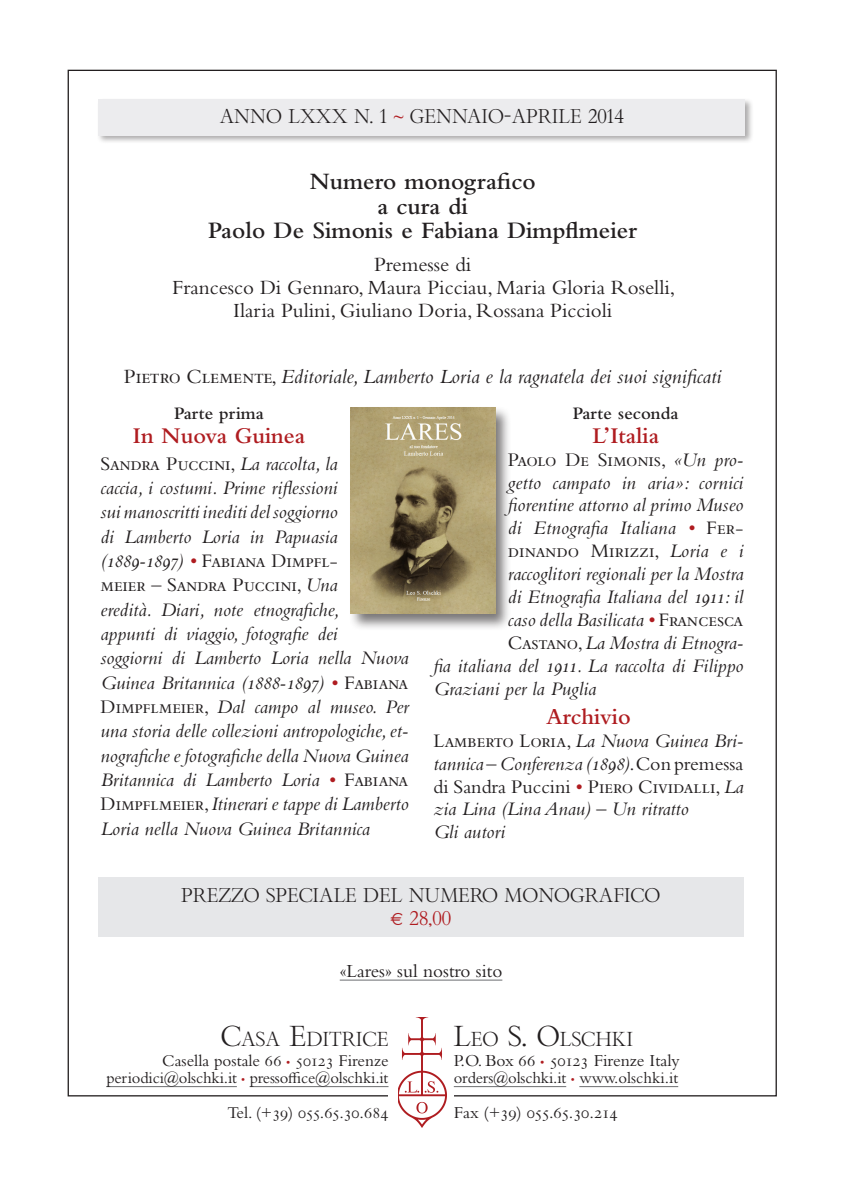
<style>
.page{position:relative;width:844px;height:1191px;background:#fff}
.page>*{position:absolute;margin:0;border:0;box-sizing:border-box;transform-origin:0 0}
._5_testo{font:600 24.5px/24.5px "Bembo Std";color:#231f20;text-align:center}
._5_testo-2{font:600 23.45px "Bembo Std";color:#af1c20}
._5_testo-3{font:21px/22.8px "Bembo Std";color:#231f20;text-align:center}
._5_testo-4{font:italic 21px "Bembo Std";color:#231f20}
._5_testo-5{font:italic 19.95px/24.3px "Bembo Std";color:#231f20}
._5_testo-6{font:19.95px "Bembo Std";letter-spacing:-.01em;color:#231f20}
.t1{font:19.6px "Bembo Titling MT Std";color:#231f20}
._8_Prezzo_e_Isbn{font:19.25px "Bembo Titling MT Std";color:#231f20}
._8_Prezzo_e_Isbn-2{font:19.25px "Bembo Std";color:#231f20}
._8_Prezzo_e_Isbn-3{font:19.25px "Bembo Titling MT Std";color:#af1c20}
._5_testo-7{font:600 18.2px "Bembo Std";color:#231f20}
.t2{font:17.5px "Bembo Std";color:#231f20}
.t3{font:17.5px "Bembo Std";letter-spacing:-.02em;color:#231f20}
.t4{font:17.15px "Bembo Std";letter-spacing:-.01em;color:#231f20}
.t5{font:16.62px "Bembo Std";letter-spacing:-.01em;color:#231f20}
.s1{font-family:"Bembo Std";color:#af1c20}
.s2{font-style:normal}
.s3{color:#af1c20}
.s4{font-style:italic}
.s5{font-style:normal;color:#af1c20}
.s6{font-family:"Bembo Cost"}
.s7{font-size:28px}
.s8{font-size:11.9px;color:#af1c20}
.s9{font-size:11.38px;color:#af1c20}
.s10{font-size:12.25px;color:#af1c20}
</style>
<div class="page">
<hr style="left:453px;top:1086px;width:113px;height:1px;background:#6c6d70">
<hr style="left:579px;top:1086px;width:99px;height:1px;background:#6c6d70">
<hr style="left:106px;top:1086px;width:131px;height:1px;background:#6c6d70">
<hr style="left:250px;top:1086px;width:138px;height:1px;background:#6c6d70">
<img style="left:398px;top:1017px;width:48px;height:110px">
<div style="left:98px;top:878px;width:645px;height:59px;background:#e6e7e9"></div>
<hr style="left:339px;top:979px;width:163px;height:1px;background:#6c6d70">
<div style="left:96px;top:97px;width:657px;height:47px;background:#231f20;opacity:.38"></div>
<div style="left:98px;top:99px;width:647px;height:36px;background:#ececee"></div>
<div style="left:348px;top:405px;width:163px;height:225px;background:#231f20;opacity:.6"></div>
<img style="left:350px;top:408px;width:145px;height:206px">
<p class="_8_Prezzo_e_Isbn" style="left:220px;top:105px;width:405px">ANNO LXXX N. 1 <span class="s1">~</span> GENNAIO-APRILE 2014</p>
<p class="_5_testo" style="left:208px;top:169px;width:430px">Numero monografico<br>a cura di<br>Paolo De Simonis e Fabiana Dimpflmeier</p>
<p class="_5_testo-3" style="left:172px;top:253px;width:504px">Premesse di<br>Francesco Di Gennaro, Maura Picciau, Maria Gloria Roselli,<br>Ilaria Pulini, Giuliano Doria, Rossana Piccioli</p>
<p class="_5_testo-4" style="left:124px;top:364px;width:599px"><span class="s2">Pietro Clemente,</span> Editoriale, Lamberto Loria e la ragnatela dei suoi significati</p>
<p class="_5_testo-7" style="left:174px;top:403px;width:91px">Parte prima</p>
<p class="_5_testo-2" style="left:133px;top:422px;width:174px">In Nuova Guinea</p>
<p class="_5_testo-5" style="left:100px;top:451px;width:309px"><span class="s2">Sandra Puccini,</span> La raccolta, la<br>caccia, i costumi. Prime riflessioni<br>sui manoscritti inediti del soggiorno<br>di Lamberto Loria in Papuasia (1889-1897) <span class="s3">•</span> <span class="s2">Fabiana Dimpfl-<br>meier – Sandra Puccini,</span> Una<br>eredità. Diari, note etnografiche,<br>appunti di viaggio, fotografie dei<br>soggiorni di Lamberto Loria nella Nuova Guinea Britannica (1888-1897) <span class="s3">•</span> <span class="s2">Fabiana Dimpflmeier,</span> Dal campo al museo. Per una storia delle collezioni antropologiche, et&shy;nografiche e fotografiche della Nuova Guinea Britannica di Lamberto Loria <span class="s3">•</span> <span class="s2">Fabiana Dimpflmeier,</span> Itinerari e tappe di Lamberto Loria nella Nuova Guinea Britannica</p>
<p class="_5_testo-7" style="left:572px;top:403px;width:107px">Parte seconda</p>
<p class="_5_testo-2" style="left:592px;top:422px;width:68px">L’Italia</p>
<p class="_5_testo-6" style="left:508px;top:448px;width:237px">Paolo De Simonis, <span class="s4">«Un pro-</span></p>
<p class="_5_testo-5" style="left:508px;top:470px;width:237px">getto campato in aria»: cornici</p>
<p class="_5_testo-5" style="left:508px;top:492px;width:237px">fiorentine attorno al primo Museo</p>
<p class="_5_testo-5" style="left:508px;top:515px;width:237px">di Etnografia Italiana <span class="s3">•</span> <span class="s2">Fer-</span></p>
<p class="_5_testo-6" style="left:508px;top:539px;width:237px">dinando Mirizzi, <span class="s4">Loria e i</span></p>
<p class="_5_testo-5" style="left:508px;top:561px;width:237px">raccoglitori regionali per la Mostra</p>
<p class="_5_testo-5" style="left:508px;top:584px;width:237px">di Etnografia Italiana del 1911: il</p>
<p class="_5_testo-5" style="left:508px;top:607px;width:237px">caso della Basilicata <span class="s3">•</span> <span class="s2">Francesca</span></p>
<p class="_5_testo-5" style="left:508px;top:630px;width:237px"><span class="s2">Castano,</span>La Mostra di Etnogra-</p>
<p class="_5_testo-5" style="left:433px;top:653px;width:311px">fia italiana del 1911. La raccolta di Filippo</p>
<p class="_5_testo-5" style="left:433px;top:676px;width:164px">Graziani per la Puglia</p>
<p class="_5_testo-2" style="left:546px;top:703px;width:86px">Archivio</p>
<p class="_5_testo-5" style="left:433px;top:728px;width:311px;line-height:22.9px;text-align:justify"><span class="s2">Lamberto Loria,</span> La Nuova Guinea Bri&shy;tannica – Conferenza (1898)<span class="s2">.Con premessa di Sandra Puccini</span> <span class="s5">•</span> <span class="s2">Piero Cividalli,</span> La zia Lina (Lina Anau) – Un ritratto</p>
<p class="_5_testo-5" style="left:433px;top:819px;width:73px">Gli autori</p>
<p class="_8_Prezzo_e_Isbn" style="left:181px;top:883px;width:480px">PREZZO SPECIALE DEL NUMERO MONOGRAFICO</p>
<p class="_8_Prezzo_e_Isbn-3" style="left:390px;top:906px;width:62px"><span class="s6">√</span> 28,00</p>
<p class="_8_Prezzo_e_Isbn-2" style="left:339px;top:959px;width:164px">«Lares» sul nostro sito</p>
<p class="t1" style="left:221px;top:1026px;width:169px"><span class="s7">C</span>ASA <span class="s7">E</span>DITRICE</p>
<p class="t4" style="left:162px;top:1050px;width:228px">Casella postale 66 <span class="s8">•</span> 50123 Firenze</p>
<p class="t5" style="left:106px;top:1068px;width:283px">periodici@olschki.it <span class="s9">•</span> pressoffice@olschki.it</p>
<p class="t4" style="left:227px;top:1102px;width:162px">Tel. (+39) 055.65.30.684</p>
<p class="t1" style="left:453px;top:1026px;width:181px"><span class="s7">L</span>EO <span class="s7">S. O</span>LSCHKI</p>
<p class="t2" style="left:453px;top:1050px;width:227px">P.O. Box 66 <span class="s10">•</span> 50123 Firenze Italy</p>
<p class="t5" style="left:453px;top:1068px;width:226px">orders@olschki.it <span class="s9">•</span> www.olschki.it</p>
<p class="t3" style="left:453px;top:1102px;width:165px">Fax (+39) 055.65.30.214</p>
</div>
